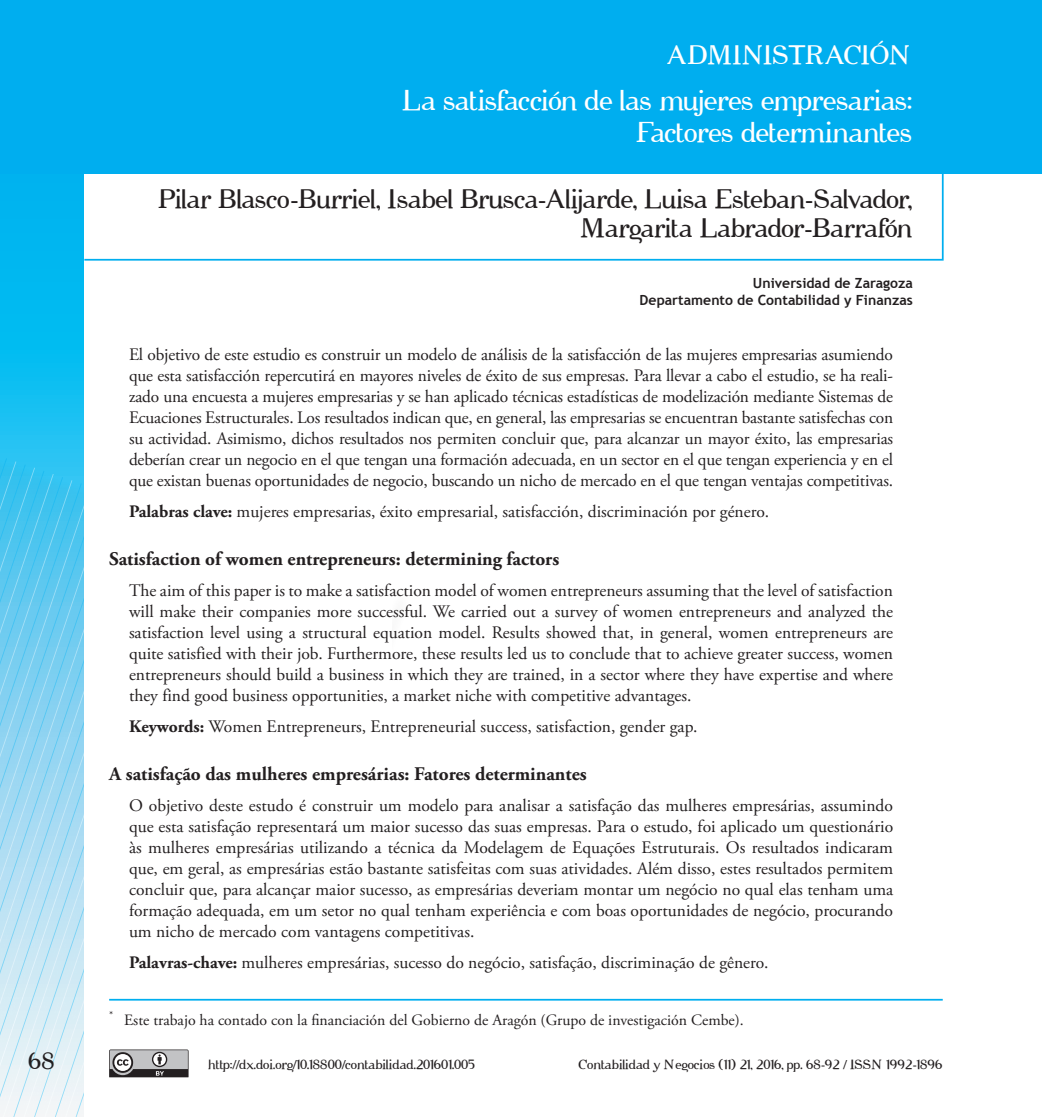
<style>
.page{position:relative;width:1042px;height:1117px;background:#fff}
.page>*{position:absolute;margin:0;border:0;box-sizing:border-box;transform-origin:0 0}
.t1{font:26.25px/31.5px "Cipher";letter-spacing:-.02em;color:#fff;text-align:right}
.t2{font:24.5px/29.4px "Cipher";letter-spacing:-.015em;color:#231f20;text-align:right}
.t3{font:24.5px "Cipher";letter-spacing:-.03em;color:#fff}
.t4{font:21.88px "Cipher";color:#231f20}
.t5{font:700 19.25px "Adobe Garamond Pro";color:#231f20}
.t6{font:17.5px/21px "Adobe Garamond Pro";color:#231f20;text-align:justify}
.t7{font:15.75px "Adobe Garamond Pro";color:#231f20}
.t8{font:700 14px/16.8px "Trebuchet MS";color:#231f20;text-align:right}
.t9{font:12.25px "Cipher";color:#231f20}
.s1{font-weight:700}
</style>
<div class="page">
<svg style="left:0;top:174px;width:84px;height:307px;background:#08baf1"></svg>
<svg style="left:0;top:458px;width:72px;height:25px;background:#31c3f1"></svg>
<svg style="left:0;top:552px;width:84px;height:564px;background:#a2dbf2"></svg>
<svg style="left:15px;top:558px;width:69px;height:558px;background:#a4dcf2"></svg>
<svg style="left:34px;top:565px;width:50px;height:551px;background:#a7dcf3"></svg>
<svg style="left:52px;top:571px;width:32px;height:545px;background:#a9ddf3"></svg>
<div style="left:0;top:0;width:1042px;height:174px;background:#00aeef"></div>
<hr style="left:109px;top:998px;width:834px;height:2px;background:#00aeef">
<svg style="left:83px;top:174px;width:861px;height:87px"></svg>
<svg style="left:109px;top:1049px;width:80px;height:28px;background:#8f8e90"></svg>
<p class="t4" style="left:29px;top:1047px;width:28px">68</p>
<h2 class="t3" style="left:667px;top:40px;width:247px">ADMINISTRACIÓN</h2>
<h1 class="t1" style="left:403px;top:85px;width:511px">La satisfacción de las mujeres empresarias:<br>Factores determinantes</h1>
<h2 class="t2" style="left:159px;top:184px;width:756px">Pilar Blasco-Burriel, Isabel Brusca-Alijarde, Luisa Esteban-Salvador,<br>Margarita Labrador-Barrafón</h2>
<p class="t8" style="left:639px;top:275px;width:275px">Universidad de Zaragoza<br>Departamento de Contabilidad y Finanzas</p>
<p class="t6" style="left:129px;top:345px;width:765px">El objetivo de este estudio es construir un modelo de análisis de la satisfacción de las mujeres empresarias asumiendo que esta satisfacción repercutirá en mayores niveles de éxito de sus empresas. Para llevar a cabo el estudio, se ha reali&shy;zado una encuesta a mujeres empresarias y se han aplicado técnicas estadísticas de modelización mediante Sistemas de Ecuaciones Estructurales. Los resultados indican que, en general, las empresarias se encuentran bastante satisfechas con su actividad. Asimismo, dichos resultados nos permiten concluir que, para alcanzar un mayor éxito, las empresarias deberían crear un negocio en el que tengan una formación adecuada, en un sector en el que tengan experiencia y en el que existan buenas oportunidades de negocio, buscando un nicho de mercado en el que tengan ventajas competitivas.</p>
<p class="t6" style="left:129px;top:501px;width:641px"><span class="s1">Palabras clave:</span> mujeres empresarias, éxito empresarial, satisfacción, discriminación por género.</p>
<p class="t5" style="left:109px;top:547px;width:452px">Satisfaction of women entrepreneurs: determining factors</p>
<p class="t6" style="left:129px;top:580px;width:765px">The aim of this paper is to make a satisfaction model of women entrepreneurs assuming that the level of satisfaction will make their companies more successful. We carried out a survey of women entrepreneurs and analyzed the satisfaction level using a structural equation model. Results showed that, in general, women entrepreneurs are quite satisfied with their job. Furthermore, these results led us to conclude that to achieve greater success, women entrepreneurs should build a business in which they are trained, in a sector where they have expertise and where they find good business opportunities, a market niche with competitive advantages.</p>
<p class="t6" style="left:129px;top:716px;width:570px"><span class="s1">Keywords:</span> Women Entrepreneurs, Entrepreneurial success, satisfaction, gender gap.</p>
<p class="t5" style="left:109px;top:762px;width:479px">A satisfação das mulheres empresárias: Fatores determinantes</p>
<p class="t6" style="left:129px;top:795px;width:766px">O objetivo deste estudo é construir um modelo para analisar a satisfação das mulheres empresárias, assumindo que esta satisfação representará um maior sucesso das suas empresas. Para o estudo, foi aplicado um questionário às mulheres empresárias utilizando a técnica da Modelagem de Equações Estruturais. Os resultados indicaram que, em geral, as empresárias estão bastante satisfeitas com suas atividades. Além disso, estes resultados permitem concluir que, para alcançar maior sucesso, as empresárias deveriam montar um negócio no qual elas tenham uma formação adequada, em um setor no qual tenham experiência e com boas oportunidades de negócio, procurando um nicho de mercado com vantagens competitivas.</p>
<p class="t6" style="left:129px;top:952px;width:641px"><span class="s1">Palavras-chave:</span> mulheres empresárias, sucesso do negócio, satisfação, discriminação de gênero.</p>
<p class="t7" style="left:109px;top:1010px;width:636px"><sup>*</sup> Este trabajo ha contado con la financiación del Gobierno de Aragón (Grupo de investigación Cembe).</p>
<p class="t9" style="left:208px;top:1057px;width:268px">http://dx.doi.org/10.18800/contabilidad.201601.005</p>
<p class="t9" style="left:579px;top:1057px;width:365px">Contabilidad y Negocios (11) 21, 2016, pp. 68-92 / ISSN 1992-1896</p>
</div>
